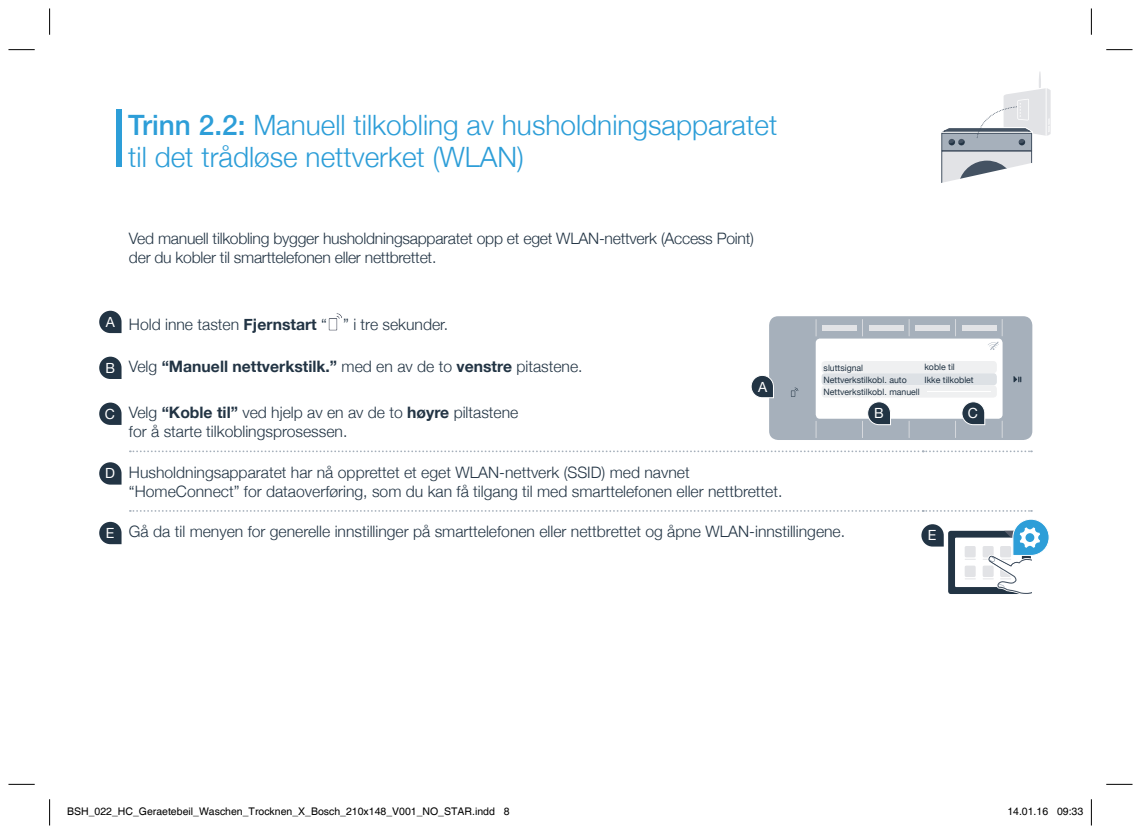
<style>
.page{position:relative;width:1141px;height:834px;background:#fff}
.page>*{position:absolute;margin:0;border:0;box-sizing:border-box;transform-origin:0 0}
.t1{font:300 28px/31.5px "Helvetica Neue";color:#2d9ed8}
.t2{font:300 15.75px/19.2px "Helvetica Neue";color:#223444}
.t3{font:700 15.75px "Helvetica Neue";color:#223444}
.t4{font:14px "Helvetica Neue";color:#fff}
.t5{font:10.5px "Helvetica";color:#000}
.t6{font:8.75px "Helvetica Neue";color:#223444}
.s1{font-weight:500}
.s2{font-weight:700}
.s3{font-weight:400;font-size:14px;color:#fff}
.s4{font-weight:300}
</style>
<div class="page">
<svg style="left:941px;top:72px;width:110px;height:111px"></svg>
<div style="left:117px;top:109px;width:5px;height:57px;background:#2d9ed8"></div>
<svg style="left:751px;top:316px;width:281px;height:124px"></svg>
<svg style="left:921px;top:519px;width:128px;height:75px"></svg>
<svg style="left:130px;top:450px;width:902px;height:2px"></svg>
<svg style="left:130px;top:510px;width:902px;height:1px"></svg>
<svg style="left:99px;top:311px;width:23px;height:22px"></svg>
<img style="left:328px;top:313px;width:14px;height:18px">
<svg style="left:99px;top:356px;width:23px;height:23px"></svg>
<svg style="left:99px;top:402px;width:23px;height:23px"></svg>
<svg style="left:99px;top:462px;width:23px;height:22px"></svg>
<svg style="left:99px;top:521px;width:23px;height:23px"></svg>
<svg style="left:8px;top:49px;width:27px;height:1px"></svg>
<svg style="left:1106px;top:49px;width:26px;height:1px"></svg>
<svg style="left:8px;top:783px;width:27px;height:1px"></svg>
<svg style="left:1106px;top:783px;width:26px;height:1px"></svg>
<svg style="left:49px;top:8px;width:1px;height:27px"></svg>
<svg style="left:49px;top:799px;width:1px;height:26px"></svg>
<svg style="left:1091px;top:8px;width:1px;height:27px"></svg>
<svg style="left:1091px;top:799px;width:1px;height:26px"></svg>
<h1 class="t1" style="left:128px;top:108px;width:650px"><span class="s1">Trinn 2.2:</span> Manuell tilkobling av husholdningsapparatet til det trådløse nettverket (WLAN)</h1>
<p class="t2" style="left:129px;top:227px;width:627px">Ved manuell tilkobling bygger husholdningsapparatet opp et eget WLAN-nettverk (Access Point) der du kobler til smarttelefonen eller nettbrettet.</p>
<p class="t2" style="left:106px;top:314px;width:344px"><sup>A</sup> Hold inne tasten <span class="s2">Fjernstart</span> “ ” i tre sekunder.</p>
<p class="t3" style="left:105px;top:354px;width:479px"><span class="s3">B</span> <span class="s4">Velg</span> “Manuell nettverkstilk.” <span class="s4">med en av de to</span> venstre <span class="s4">pitastene.</span></p>
<p class="t2" style="left:129px;top:402px;width:391px;text-indent:-24px"><span class="s3">C</span> Velg <span class="s2">“Koble til”</span> ved hjelp av en av de to <span class="s2">høyre</span> piltastene for å starte tilkoblingsprosessen.</p>
<p class="t2" style="left:129px;top:461px;width:655px;text-indent:-24px"><span class="s3">D</span> Husholdningsapparatet har nå opprettet et eget WLAN-nettverk (SSID) med navnet “HomeConnect” for dataoverføring, som du kan få tilgang til med smarttelefonen eller nettbrettet.</p>
<p class="t2" style="left:106px;top:521px;width:741px"><span class="s3">E</span> Gå da til menyen for generelle innstillinger på smarttelefonen eller nettbrettet og åpne WLAN-innstillingene.</p>
<p class="t6" style="left:924px;top:361px;width:32px">koble til</p>
<p class="t6" style="left:824px;top:361px;width:41px">sluttsignal</p>
<p class="t6" style="left:824px;top:385px;width:98px">Nettverkstilkobl. manuell</p>
<p class="t6" style="left:824px;top:373px;width:85px">Nettverkstilkobl. auto</p>
<p class="t6" style="left:924px;top:373px;width:51px">Ikke tilkoblet</p>
<p class="t4" style="left:758px;top:376px;width:11px">A</p>
<p class="t4" style="left:874px;top:403px;width:11px">B</p>
<p class="t4" style="left:968px;top:403px;width:12px">C</p>
<p class="t4" style="left:928px;top:525px;width:10px">E</p>
<p class="t5" style="left:67px;top:805px;width:444px">BSH_022_HC_Geraetebeil_Waschen_Trocknen_X_Bosch_210x148_V001_NO_STAR.indd 8</p>
<p class="t5" style="left:1007px;top:805px;width:77px">14.01.16 09:33</p>
</div>
